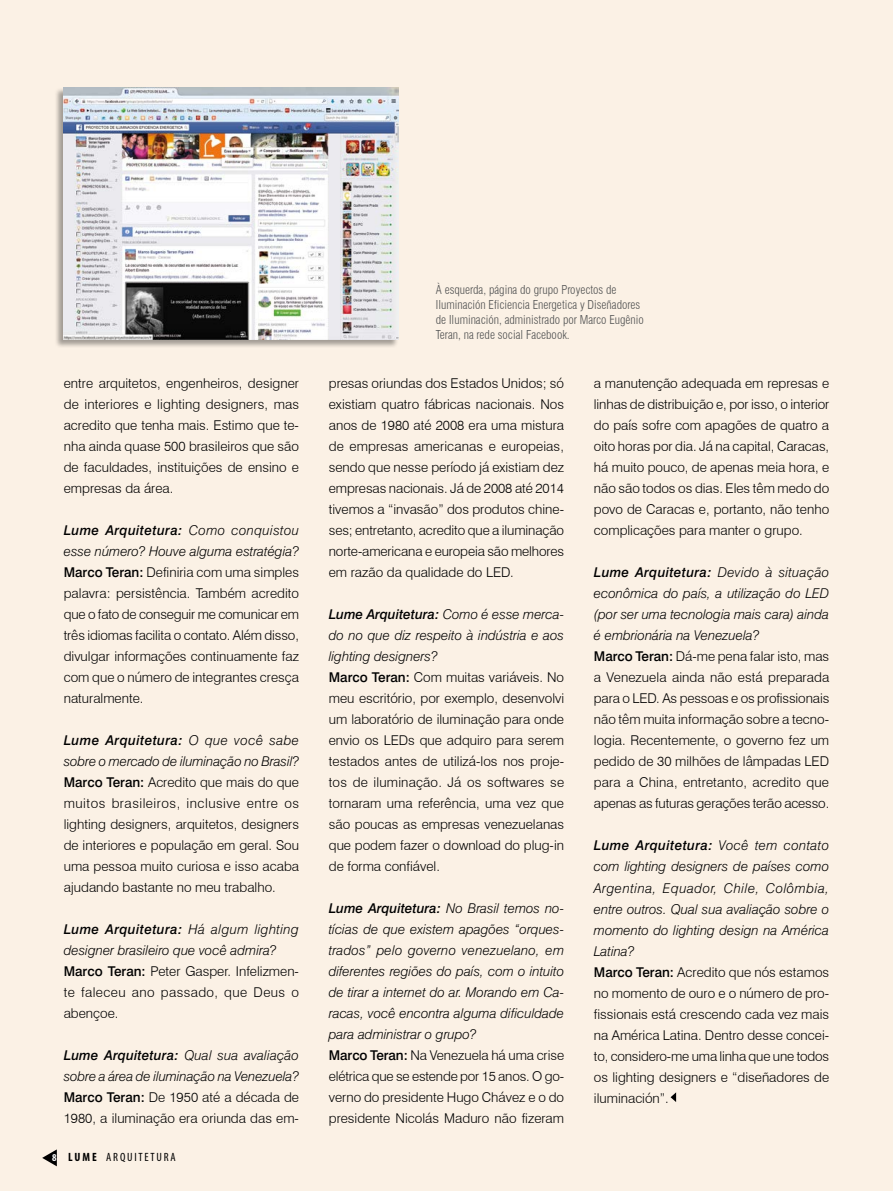
<style>
.page{position:relative;width:893px;height:1191px;background:#fbf1e5}
.page>*{position:absolute;margin:0;border:0;box-sizing:border-box;transform-origin:0 0}
.t1{font:300 13.5px/21px "Swiss 721 BT";color:#000;text-align:justify}
.t2{font:italic 300 13.5px/21px "Swiss 721 BT";color:#000;text-align:justify}
.t3{font:300 condensed 12px/15px "Swiss 721 BT";color:#535454}
.t4{font:condensed 12px "Myriad";color:#000}
.s1{font-weight:500;font-style:italic}
.s2{font-style:italic}
.s3{font-weight:500}
.s4{font-weight:500;font-style:normal}
.s5{font-style:normal}
.s6{font-weight:700;font-size:10.5px;color:#fff}
.s7{font-weight:700}
</style>
<div class="page">
<svg style="left:42px;top:1149px;width:15px;height:17px"></svg>
<svg style="left:671px;top:1092px;width:5px;height:10px"></svg>
<div style="left:55px;top:87px;width:344px;height:261px;background:#000;opacity:.35"></div>
<img style="left:64px;top:87px;width:335px;height:252px">
<p class="t1" style="left:64px;top:372px;width:237px">entre arquitetos, engenheiros, designer de interiores e lighting designers, mas acredito que tenha mais. Estimo que te&shy;nha ainda quase 500 brasileiros que são de faculdades, instituições de ensino e empresas da área.</p>
<p class="t1" style="left:64px;top:519px;width:237px"><span class="s1">Lume Arquitetura:</span> <span class="s2">Como conquistou esse número? Houve alguma estratégia?<br></span><span class="s3">Marco Teran:</span> Definiria com uma simples palavra: persistência. Também acredito que o fato de conseguir me comunicar em três idiomas facilita o contato. Além disso, divulgar informações continuamente faz com que o número de integrantes cresça naturalmente.</p>
<p class="t1" style="left:64px;top:729px;width:237px"><span class="s1">Lume Arquitetura:</span> <span class="s2">O que você sabe sobre o mercado de iluminação no Brasil?<br></span><span class="s3">Marco Teran:</span> Acredito que mais do que muitos brasileiros, inclusive entre os lighting designers, arquitetos, designers de interiores e população em geral. Sou uma pessoa muito curiosa e isso acaba ajudando bastante no meu trabalho.</p>
<p class="t1" style="left:64px;top:918px;width:237px;text-align:left"><span class="s1">Lume Arquitetura:</span> <span class="s2">Há algum lighting designer brasileiro que você admira?<br></span><span class="s3">Marco Teran:</span> Peter Gasper. Infelizmen&shy;te faleceu ano passado, que Deus o abençoe.</p>
<p class="t2" style="left:64px;top:1044px;width:237px"><span class="s3">Lume Arquitetura:</span> Qual sua avaliação sobre a área de iluminação na Venezuela?<br><span class="s4">Marco Teran:</span> <span class="s5">De 1950 até a década de 1980, a iluminação era oriunda das em-</span></p>
<p class="t4" style="left:52px;top:1151px;width:125px"><span class="s6">8</span> <span class="s7">L U M E</span> A R Q U I T E T U R A</p>
<p class="t3" style="left:436px;top:282px;width:210px">À esquerda, página do grupo Proyectos de Iluminación Eficiencia Energetica y Diseñadores de Iluminación, administrado por Marco Eugênio Teran, na rede social Facebook.</p>
<p class="t1" style="left:329px;top:372px;width:237px">presas oriundas dos Estados Unidos; só existiam quatro fábricas nacionais. Nos anos de 1980 até 2008 era uma mistura de empresas americanas e europeias, sendo que nesse período já existiam dez empresas nacionais. Já de 2008 até 2014 tivemos a “invasão” dos produtos chine&shy;ses; entretanto, acredito que a iluminação norte-americana e europeia são melhores em razão da qualidade do LED.</p>
<p class="t1" style="left:329px;top:604px;width:237px;text-align:left"><span class="s1">Lume Arquitetura:</span> <span class="s2">Como é esse merca&shy;do no que diz respeito à indústria e aos lighting designers?<br></span><span class="s3">Marco Teran:</span> Com muitas variáveis. No meu escritório, por exemplo, desenvolvi um laboratório de iluminação para onde envio os LEDs que adquiro para serem testados antes de utilizá-los nos proje&shy;tos de iluminação. Já os softwares se tornaram uma referência, uma vez que são poucas as empresas venezuelanas que podem fazer o download do plug-in de forma confiável.</p>
<p class="t2" style="left:329px;top:898px;width:237px;text-align:left"><span class="s3">Lume Arquitetura:</span> No Brasil temos no&shy;tícias de que existem apagões “orques&shy;trados” pelo governo venezuelano, em diferentes regiões do país, com o intuito de tirar a internet do ar. Morando em Ca&shy;racas, você encontra alguma dificuldade para administrar o grupo?<br><span class="s4">Marco Teran:</span> <span class="s5">Na Venezuela há uma crise elétrica que se estende por 15 anos. O go&shy;verno do presidente Hugo Chávez e o do presidente Nicolás Maduro não fizeram</span></p>
<p class="t1" style="left:594px;top:373px;width:237px">a manutenção adequada em represas e linhas de distribuição e, por isso, o interior do país sofre com apagões de quatro a oito horas por dia. Já na capital, Caracas, há muito pouco, de apenas meia hora, e não são todos os dias. Eles têm medo do povo de Caracas e, portanto, não tenho complicações para manter o grupo.</p>
<p class="t1" style="left:594px;top:562px;width:237px;text-align:left"><span class="s1">Lume Arquitetura:</span> <span class="s2">Devido à situação econômica do país, a utilização do LED (por ser uma tecnologia mais cara) ainda é embrionária na Venezuela?<br></span><span class="s3">Marco Teran:</span> Dá-me pena falar isto, mas a Venezuela ainda não está preparada para o LED. As pessoas e os profissionais não têm muita informação sobre a tecno&shy;logia. Recentemente, o governo fez um pedido de 30 milhões de lâmpadas LED para a China, entretanto, acredito que apenas as futuras gerações terão acesso.</p>
<p class="t1" style="left:594px;top:835px;width:237px;text-align:left"><span class="s1">Lume Arquitetura:</span> <span class="s2">Você tem contato com lighting designers de países como Argentina, Equador, Chile, Colômbia, entre outros. Qual sua avaliação sobre o momento do lighting design na América Latina?<br></span><span class="s3">Marco Teran:</span> Acredito que nós estamos no momento de ouro e o número de pro&shy;fissionais está crescendo cada vez mais na América Latina. Dentro desse concei&shy;to, considero-me uma linha que une todos os lighting designers e “diseñadores de iluminación”.</p>
</div>
